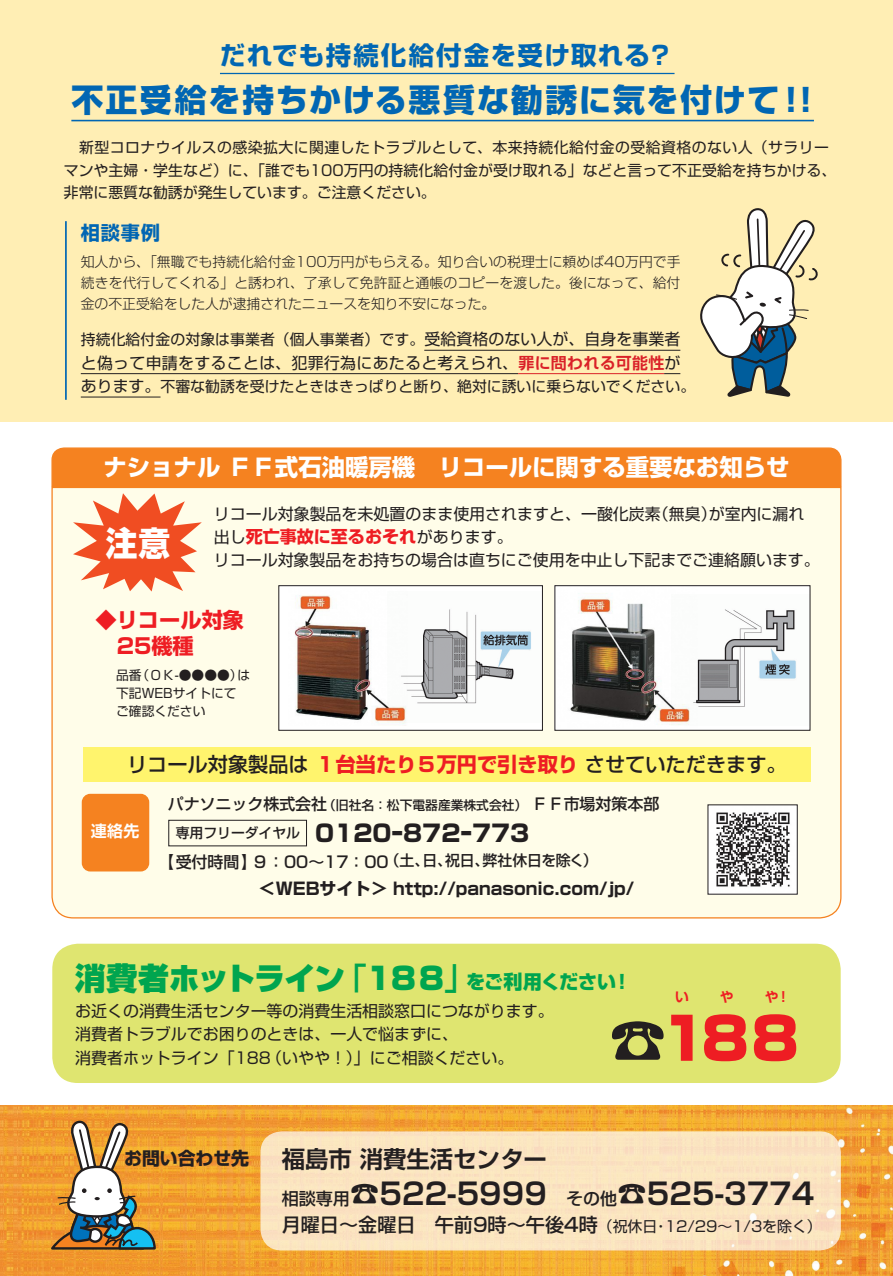
<style>
.page{position:relative;width:893px;height:1276px;background:#fff}
.page>*{position:absolute;margin:0;border:0;box-sizing:border-box;transform-origin:0 0}
.t1{font:900 58.5px "Shin Go Pr 6";color:#ee1d23}
.t2{font:800 33.45px "Shin Go Pr 5";color:#fff;scale:.95 1}
.t3{font:800 31.95px "Shin Go Pr 6";letter-spacing:.06em;color:#0166b3}
.t4{font:900 30.9px "Shin Go Pr 6";letter-spacing:-.035em;color:#00a54f}
.t5{font:700 29.7px "Shin Go Pr 6 De";color:#231f20}
.t6{font:700 25.5px "Shin Go Pr 6";letter-spacing:.055em;color:#0166b3}
.t7{font:700 23.4px "Shin Go Pr 5";color:#fff}
.t8{font:800 23.4px "Shin Go Pr 5";color:#231f20}
.t9{font:700 23.4px "Shin Go Pr 6 De";color:#231f20}
.t10{font:700 21.3px/26.5px "Shin Go Pr 5";color:#ee1d23}
.t11{font:500 20.25px "Shin Go Pr 5";color:#231f20}
.t12{font:700 19.2px "Shin Go Pr 6";color:#0166b3}
.t13{font:700 17.85px "Shin Go Pr 6";color:#231f20}
.t14{font:700 16.95px "Shin Go Pr 5";color:#231f20}
.t15{font:700 16.95px "Shin Go Pr 5";color:#ee1d23}
.t16{font:15.9px/23.4px "Shin Go Pr 6";color:#231f20}
.t17{font:15.9px "Shin Go Pr 5";color:#231f20}
.t18{font:500 15.9px "Shin Go Pr 5";color:#231f20}
.t19{font:15.9px "Shin Go Pr 6";letter-spacing:.02em;color:#231f20}
.t20{font:700 15.9px "Shin Go Pr 5 De";color:#fff}
.t21{font:14.85px/22.4px "Shin Go Pr 6";letter-spacing:.005em;color:#231f20}
.t22{font:300 13.8px/21.3px "Shin Go Pr 6";color:#231f20;text-align:justify}
.t23{font:700 13.8px "Shin Go Pr 6 De";color:#ee1d23}
.t24{font:12.75px/18.1px "Shin Go Pr 5";color:#231f20}
.s1{font-size:15.9px}
.s2{font-family:"Shin Go Pr 6 De";font-weight:700;color:#da2128}
.s3{font-weight:400;font-size:15.9px;color:#231f20}
.s4{font-weight:700;color:#ee1d23}
.s5{font-size:12.75px}
.s6{font-size:14.85px}
.s7{font-weight:500}
.s8{font-weight:800;font-size:19.2px}
.s9{color:#231f20}
.s10{font-family:"Shin Go Pr 6";font-weight:500;font-size:16.95px}
.s11{font-weight:500;font-size:19.2px}
</style>
<div class="page">
<div style="left:51px;top:591px;width:791px;height:328px;background:#fffde9"></div>
<svg style="left:51px;top:447px;width:791px;height:144px;background:#fbcda1"></svg>
<div style="left:168px;top:820px;width:139px;height:26px;border:1px solid #231f20"></div>
<div style="left:83px;top:747px;width:727px;height:34px;background:#fff46d"></div>
<div style="left:82px;top:794px;width:67px;height:77px;background:#f58220;border-radius:9px"></div>
<img style="left:710px;top:807px;width:85px;height:85px">
<div style="left:279px;top:585px;width:263px;height:145px;background:#fff"></div>
<img style="left:294px;top:595px;width:110px;height:129px">
<img style="left:388px;top:595px;width:143px;height:128px">
<div style="left:279px;top:585px;width:264px;height:145px;border:1px solid #231f20"></div>
<div style="left:555px;top:585px;width:255px;height:145px;background:#fff"></div>
<img style="left:570px;top:598px;width:102px;height:127px">
<img style="left:672px;top:609px;width:124px;height:116px">
<div style="left:555px;top:585px;width:255px;height:145px;border:1px solid #231f20"></div>
<div style="left:0;top:0;width:893px;height:421px;background:#ffeeb4"></div>
<img style="left:0;top:1106px;width:893px;height:170px">
<hr style="left:220px;top:73px;width:454px;height:1px;background:#0166b3">
<hr style="left:71px;top:120px;width:743px;height:1px;background:#0166b3">
<hr style="left:424px;top:350px;width:256px;height:1px;background:#231f20">
<hr style="left:81px;top:373px;width:437px;height:1px;background:#231f20">
<hr style="left:518px;top:373px;width:146px;height:1px;background:#da2128">
<svg style="left:664px;top:373px;width:16px;height:1px"></svg>
<hr style="left:81px;top:397px;width:80px;height:1px;background:#231f20">
<div style="left:260px;top:1131px;width:581px;height:119px;background:#fbe5c0;border-radius:21px"></div>
<svg style="left:51px;top:1120px;width:105px;height:129px"></svg>
<div style="left:52px;top:943px;width:789px;height:140px;background:#dfe570;border-radius:26px"></div>
<svg style="left:700px;top:208px;width:118px;height:189px"></svg>
<hr style="left:65px;top:221px;width:2px;height:179px;background:#0166b3">
<h3 class="t6" style="left:220px;top:35px;width:454px">だれでも持続化給付金を受け取れる？</h3>
<h3 class="t3" style="left:71px;top:75px;width:752px">不正受給を持ちかける悪質な勧誘に気を付けて！！</h3>
<p class="t21" style="left:64px;top:136px;width:774px">　新型コロナウイルスの感染拡大に関連したトラブルとして、本来持続化給付金の受給資格のない人（サラリーマンや主婦・学生など）に、「誰でも100万円の持続化給付金が受け取れる」などと言って不正受給を持ちかける、非常に悪質な勧誘が発生しています。ご注意ください。</p>
<p class="t12" style="left:81px;top:217px;width:81px">相談事例</p>
<p class="t22" style="left:81px;top:250px;width:601px">知人から、「無職でも持続化給付金100万円がもらえる。知り合いの税理士に頼めば40万円で手続きを代行してくれる」と誘われ、了承して免許証と通帳のコピーを渡した。後になって、給付金の不正受給をした人が逮捕されたニュースを知り不安になった。</p>
<p class="t21" style="left:81px;top:327px;width:601px">持続化給付金の対象は事業者（個人事業者）です。<span class="s1">受給資格のない人が、自身を事業者</span></p>
<p class="t19" style="left:81px;top:349px;width:601px">と偽って申請をすることは、犯罪行為にあたると考えられ、<span class="s2">罪に問われる可能性</span>が</p>
<p class="t21" style="left:81px;top:374px;width:616px"><span class="s1">あります。</span>不審な勧誘を受けたときはきっぱりと断り、絶対に誘いに乗らないでください。</p>
<h3 class="t7" style="left:103px;top:449px;width:687px">ナショナル ＦＦ式石油暖房機　リコールに関する重要なお知らせ</h3>
<p class="t17" style="left:214px;top:500px;width:592px">リコール対象製品を未処置のまま使用されますと、一酸化炭素（無臭）が室内に漏れ</p>
<p class="t15" style="left:214px;top:523px;width:300px"><span class="s3">出し</span>死亡事故に至るおそれ<span class="s3">があります。</span></p>
<h2 class="t2" style="left:106px;top:516px;width:69px">注意</h2>
<p class="t17" style="left:214px;top:547px;width:607px">リコール対象製品をお持ちの場合は直ちにご使用を中止し下記までご連絡願います。</p>
<h3 class="t10" style="left:95px;top:605px;width:150px">◆リコール対象　25機種</h3>
<p class="t24" style="left:116px;top:664px;width:136px">品番（ＯＫ-●●●●）は下記WEBサイトにてご確認ください</p>
<h3 class="t11" style="left:127px;top:748px;width:661px">リコール対象製品は <span class="s4">１台当たり５万円で引き取り</span> させていただきます。</h3>
<p class="t20" style="left:91px;top:818px;width:50px">連絡先</p>
<p class="t18" style="left:168px;top:791px;width:493px">パナソニック株式会社<span class="s5">（旧社名：松下電器産業株式会社）</span>ＦＦ市場対策本部</p>
<h3 class="t8" style="left:176px;top:814px;width:355px"><sup>専用フリーダイヤル</sup> 0120ｰ872ｰ773</h3>
<p class="t18" style="left:158px;top:848px;width:441px">【受付時間】９：00～17：00<span class="s6">（土、日、祝日、弊社休日を除く）</span></p>
<p class="t14" style="left:259px;top:875px;width:377px">＜WEBサイト＞ http://panasonic.com/jp/</p>
<h3 class="t4" style="left:75px;top:953px;width:558px">消費者ホットライン<span class="s7">「</span>１８８<span class="s7">」</span><span class="s8">をご利用ください！</span></h3>
<p class="t16" style="left:75px;top:998px;width:480px">お近くの消費生活センター等の消費生活相談窓口につながります。消費者トラブルでお困りのときは、一人で悩まずに、<br>消費者ホットライン「188（いやや！）」にご相談ください。</p>
<h1 class="t1" style="left:608px;top:992px;width:192px"><span class="s9">☎</span>188</h1>
<p class="t23" style="left:675px;top:985px;width:15px">い</p>
<p class="t23" style="left:720px;top:985px;width:15px">や</p>
<p class="t23" style="left:765px;top:985px;width:27px">や！</p>
<p class="t13" style="left:124px;top:1144px;width:127px">お問い合わせ先</p>
<h3 class="t9" style="left:282px;top:1139px;width:267px">福島市 消費生活センター</h3>
<h3 class="t5" style="left:282px;top:1169px;width:534px"><span class="s10">相談専用</span>☎522-5999 <span class="s10">その他</span>☎525-3774</h3>
<p class="t21" style="left:282px;top:1214px;width:542px"><span class="s11">月曜日～金曜日　午前9時～午後4時</span>（祝休日・12/29～1/3を除く）</p>
</div>
